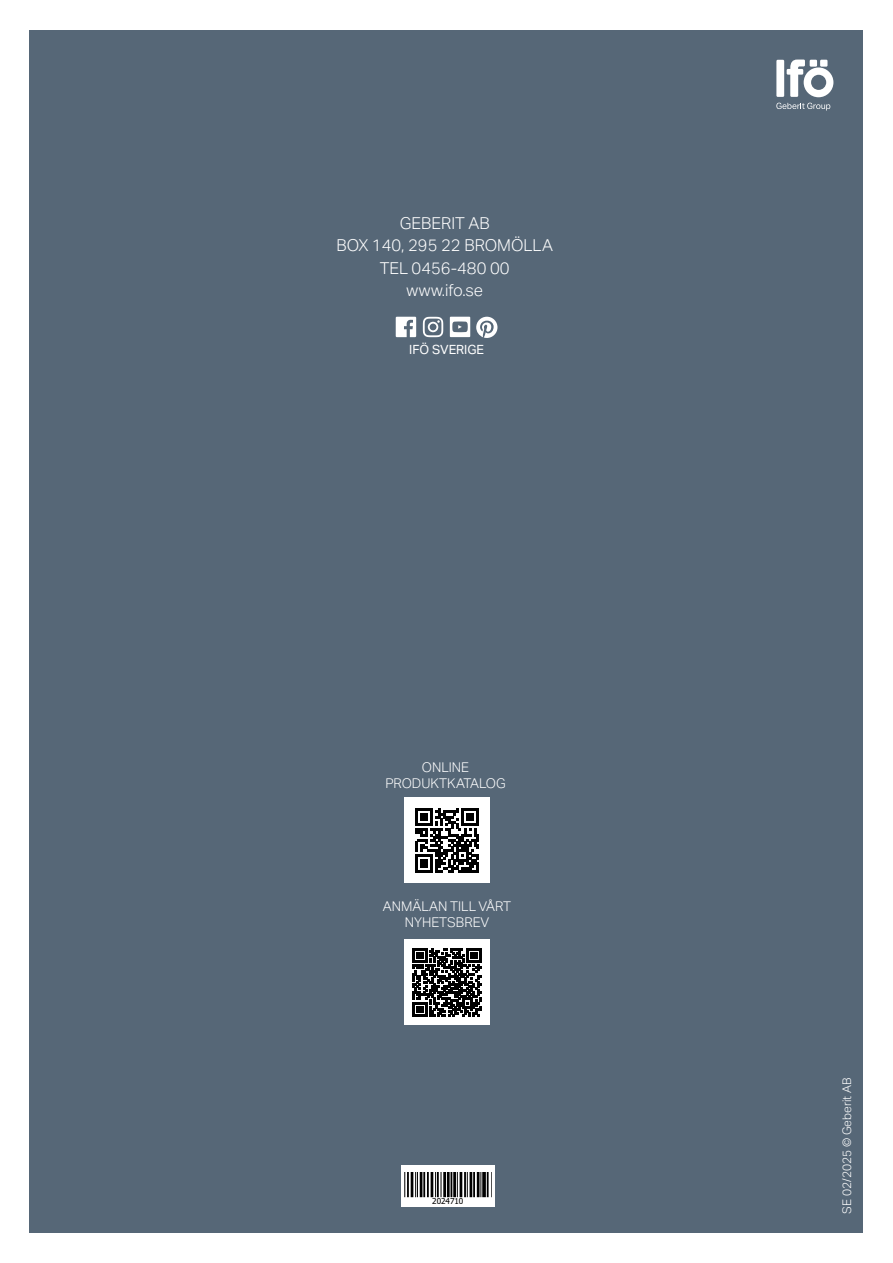
<style>
.page{position:relative;width:893px;height:1263px;background:#fff}
.page>*{position:absolute;margin:0;border:0;box-sizing:border-box;transform-origin:0 0}
.t1{font:300 16.5px/22.5px "Aktiv Grotesk Geberit";color:#fff;text-align:center}
.t2{font:300 13.5px/16.2px "Aktiv Grotesk Geberit";color:#fff;text-align:center}
.t3{font:12.75px "Aktiv Grotesk Geberit";color:#fff}
.t4{font:300 12px "Aktiv Grotesk Geberit";color:#fff}
.t5{font:8.1px "Tahoma";color:#000}
</style>
<div class="page">
<div style="left:30px;top:30px;width:833px;height:1202px;background:#566777"></div>
<div style="left:776px;top:60px;width:8px;height:37px;background:#fff"></div>
<svg style="left:787px;top:60px;width:46px;height:37px"></svg>
<svg style="left:776px;top:103px;width:54px;height:8px"></svg>
<svg style="left:423px;top:317px;width:20px;height:20px"></svg>
<svg style="left:396px;top:317px;width:20px;height:20px"></svg>
<svg style="left:450px;top:317px;width:20px;height:20px"></svg>
<div style="left:404px;top:940px;width:85px;height:85px;background:#fff"></div>
<svg style="left:413px;top:948px;width:68px;height:68px"></svg>
<div style="left:404px;top:798px;width:85px;height:85px;background:#fff"></div>
<svg style="left:415px;top:808px;width:64px;height:64px"></svg>
<svg style="left:476px;top:317px;width:21px;height:21px"></svg>
<div style="left:401px;top:1165px;width:93px;height:42px;background:#fff"></div>
<svg style="left:404px;top:1172px;width:85px;height:26px"></svg>
<svg style="left:404px;top:1172px;width:1px;height:25px"></svg>
<hr style="left:407px;top:1172px;width:2px;height:25px;background:#000">
<hr style="left:411px;top:1172px;width:2px;height:25px;background:#000">
<svg style="left:415px;top:1172px;width:3px;height:25px"></svg>
<hr style="left:420px;top:1172px;width:2px;height:25px;background:#000">
<hr style="left:423px;top:1172px;width:2px;height:25px;background:#000">
<hr style="left:427px;top:1172px;width:2px;height:25px;background:#000">
<hr style="left:431px;top:1172px;width:2px;height:25px;background:#000">
<svg style="left:435px;top:1172px;width:7px;height:25px"></svg>
<hr style="left:443px;top:1172px;width:3px;height:25px;background:#000">
<hr style="left:447px;top:1172px;width:3px;height:25px;background:#000">
<hr style="left:450px;top:1172px;width:2px;height:25px;background:#000">
<hr style="left:453px;top:1172px;width:3px;height:25px;background:#000">
<svg style="left:457px;top:1172px;width:1px;height:25px"></svg>
<hr style="left:460px;top:1172px;width:2px;height:25px;background:#000">
<hr style="left:464px;top:1172px;width:2px;height:25px;background:#000">
<svg style="left:467px;top:1172px;width:1px;height:25px"></svg>
<hr style="left:470px;top:1172px;width:2px;height:25px;background:#000">
<hr style="left:473px;top:1172px;width:2px;height:25px;background:#000">
<hr style="left:477px;top:1172px;width:2px;height:25px;background:#000">
<svg style="left:480px;top:1172px;width:1px;height:25px"></svg>
<svg style="left:482px;top:1172px;width:4px;height:25px"></svg>
<hr style="left:487px;top:1172px;width:2px;height:25px;background:#000">
<svg style="left:491px;top:1172px;width:1px;height:25px"></svg>
<p class="t1" style="left:337px;top:212px;width:218px">GEBERIT AB<br>BOX 140, 295 22 BROMÖLLA<br>TEL 0456-480 00<br>www.ifo.se</p>
<p class="t3" style="left:409px;top:342px;width:76px">IFÖ SVERIGE</p>
<p class="t2" style="left:385px;top:759px;width:122px">ONLINE<br>PRODUKTKATALOG</p>
<p class="t2" style="left:383px;top:898px;width:130px">ANMÄLAN TILL VÅRT<br>NYHETSBREV</p>
<p class="t5" style="left:432px;top:1196px;width:33px">2024710</p>
<p class="t4" style="left:840px;top:1213px;width:137px;rotate:-90deg">SE 02/2025 © Geberit AB</p>
</div>
